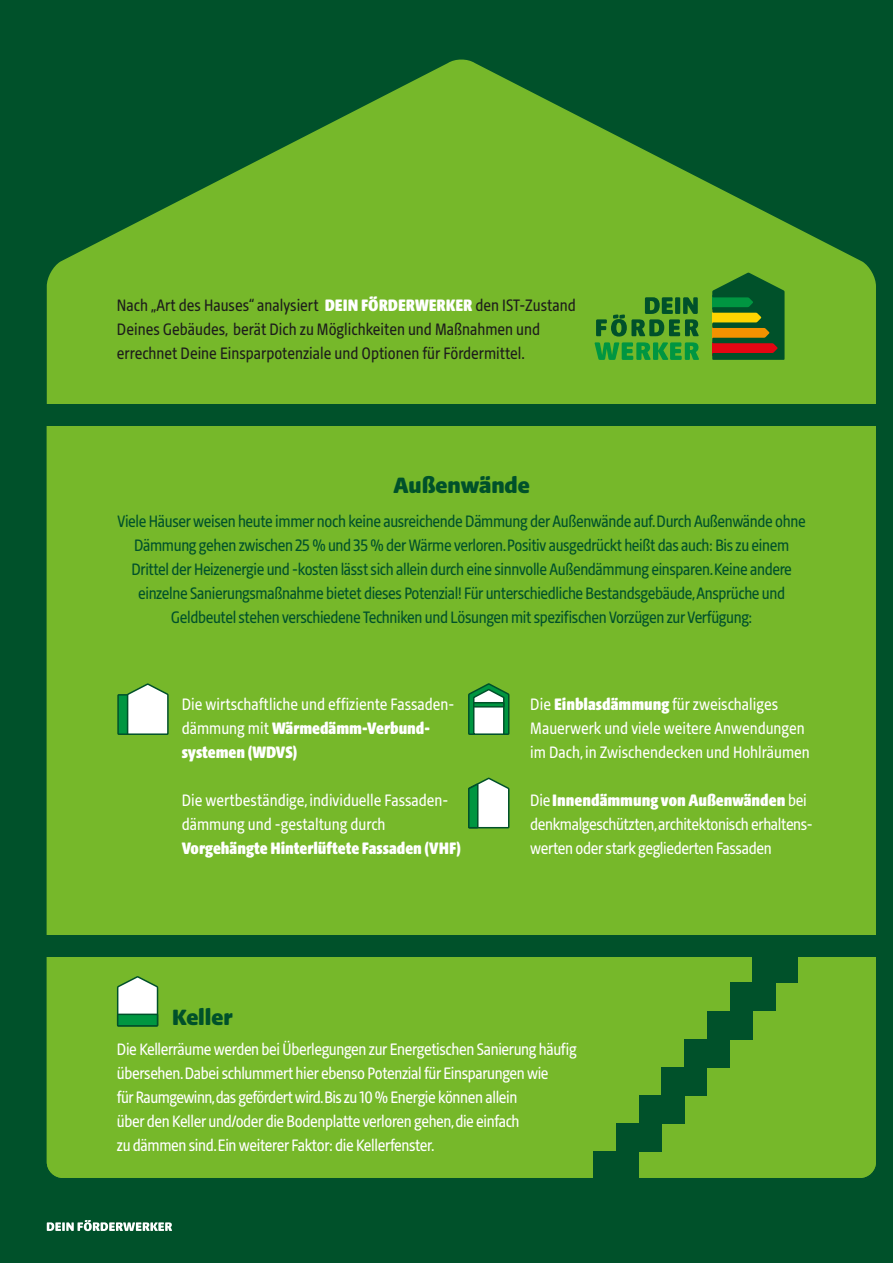
<style>
.page{position:relative;width:893px;height:1263px;background:#00512a}
.page>*{position:absolute;margin:0;border:0;box-sizing:border-box;transform-origin:0 0}
.t1{font:900 24px "Hagebau";color:#00512a}
.t2{font:18px/24px "Hagebau Condensed";letter-spacing:-.02em;color:#00512a;text-align:center}
.t3{font:18px/24px "Hagebau Condensed";letter-spacing:-.02em;color:#fff}
.t4{font:18px/24px "Hagebau Condensed";color:#fff}
.t5{font:18px/24px "Hagebau Condensed";color:#1d1d1b}
.t6{font:900 18px "Hagebau Condensed";color:#fff}
.s1{font-weight:900;color:#fff}
.s2{font-weight:900}
</style>
<div class="page">
<svg style="left:47px;top:59px;width:829px;height:345px;fill:#76b82a"></svg>
<div style="left:47px;top:426px;width:829px;height:752px;background:#76b82a"></div>
<div style="left:38px;top:935px;width:851px;height:22px;background:#00512a"></div>
<div style="left:594px;top:1152px;width:45px;height:28px;background:#00512a"></div>
<div style="left:616px;top:1124px;width:46px;height:28px;background:#00512a"></div>
<div style="left:662px;top:1067px;width:45px;height:28px;background:#00512a"></div>
<div style="left:707px;top:1011px;width:46px;height:28px;background:#00512a"></div>
<div style="left:753px;top:955px;width:45px;height:28px;background:#00512a"></div>
<div style="left:639px;top:1095px;width:45px;height:29px;background:#00512a"></div>
<div style="left:684px;top:1039px;width:46px;height:28px;background:#00512a"></div>
<div style="left:730px;top:983px;width:45px;height:28px;background:#00512a"></div>
<div style="left:118px;top:695px;width:12px;height:39px;background:#009641"></div>
<div style="left:117px;top:694px;width:14px;height:41px;border:2px solid #00512a"></div>
<svg style="left:126px;top:684px;width:43px;height:52px;background:#cee1cb"></svg>
<svg style="left:467px;top:778px;width:43px;height:51px;background:#a5ceaa"></svg>
<svg style="left:116px;top:977px;width:43px;height:50px;background:#cbdfc4"></svg>
<div style="left:118px;top:1014px;width:40px;height:12px;background:#009641"></div>
<div style="left:117px;top:1013px;width:41px;height:13px;border:2px solid #00512a"></div>
<svg style="left:712px;top:273px;width:72px;height:87px"></svg>
<svg style="left:595px;top:297px;width:104px;height:63px"></svg>
<svg style="left:467px;top:684px;width:43px;height:52px;background:#87bd90"></svg>
<div style="left:473px;top:702px;width:31px;height:5px;border:2px solid #00512a"></div>
<svg style="left:47px;top:1220px;width:125px;height:11px"></svg>
<p class="t5" style="left:117px;top:293px;width:460px">Nach „Art des Hauses“ analysiert <span class="s1">DEIN FÖRDERWERKER</span> den IST-Zustand<br>Deines Gebäudes, berät Dich zu Möglichkeiten und Maßnahmen und errechnet Deine Einsparpotenziale und Optionen für Fördermittel.</p>
<h1 class="t1" style="left:393px;top:471px;width:138px">Außenwände</h1>
<p class="t2" style="left:118px;top:509px;width:690px">Viele Häuser weisen heute immer noch keine ausreichende Dämmung der Außenwände auf. Durch Außenwände ohne Dämmung gehen zwischen 25 % und 35 % der Wärme verloren. Positiv ausgedrückt heißt das auch: Bis zu einem Drittel der Heizenergie und -kosten lässt sich allein durch eine sinnvolle Außendämmung einsparen. Keine andere einzelne Sanierungsmaßnahme bietet dieses Potenzial! Für unterschiedliche Bestandsgebäude,Ansprüche und Geldbeutel stehen verschiedene Techniken und Lösungen mit spezifischen Vorzügen zur Verfügung:</p>
<p class="t4" style="left:182px;top:692px;width:274px">Die wirtschaftliche und effiziente Fassaden&shy;dämmung mit <span class="s2">Wärmedämm-Verbund&shy;systemen (WDVS)</span></p>
<p class="t4" style="left:182px;top:788px;width:268px">Die wertbeständige, individuelle Fassaden&shy;dämmung und -gestaltung durch</p>
<p class="t6" style="left:182px;top:837px;width:281px">Vorgehängte Hinterlüftete Fassaden (VHF)</p>
<p class="t4" style="left:530px;top:692px;width:281px">Die <span class="s2">Einblasdämmung</span> für zweischaliges<br>Mauerwerk und viele weitere Anwendungen im Dach, in Zwischendecken und Hohlräumen</p>
<p class="t3" style="left:530px;top:788px;width:284px">Die<span class="s2">Innendämmung von Außenwänden</span> bei denkmalgeschützten, architektonisch erhaltens&shy;werten oder stark gegliederten Fassaden</p>
<h1 class="t1" style="left:172px;top:1002px;width:62px">Keller</h1>
<p class="t3" style="left:117px;top:1037px;width:461px">Die Kellerräume werden bei Überlegungen zur Energetischen Sanierung häufig übersehen.Dabei schlummert hier ebenso Potenzial für Einsparungen wie<br>für Raumgewinn,das gefördert wird.Bis zu 10 % Energie können allein<br>über den Keller und/oder die Bodenplatte verloren gehen, die einfach<br>zu dämmen sind. Ein weiterer Faktor: die Kellerfenster.</p>
</div>
